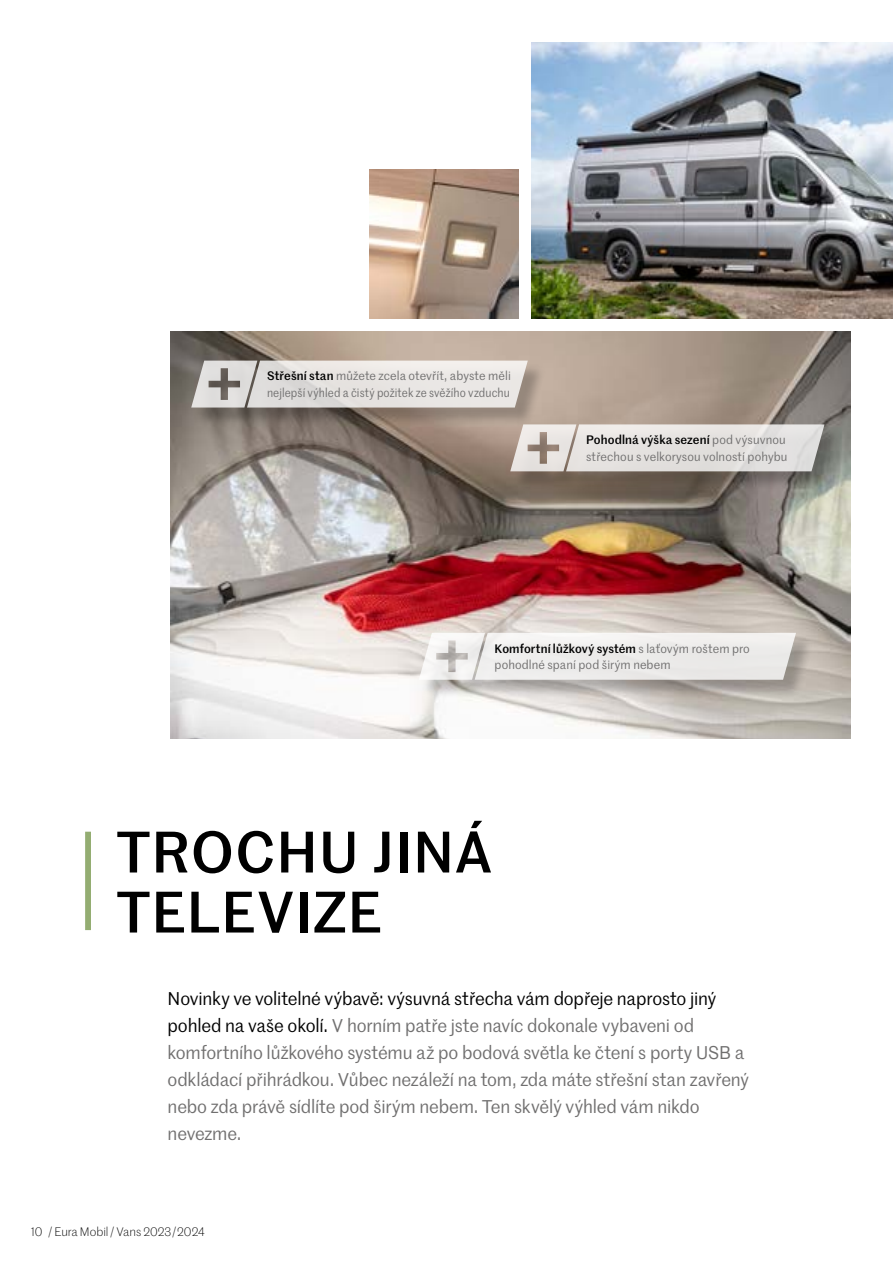
<style>
.page{position:relative;width:893px;height:1263px;background:#fff}
.page>*{position:absolute;margin:0;border:0;box-sizing:border-box;transform-origin:0 0}
.t1{font:500 57px/60px "Marr Sans";letter-spacing:.02em;color:#000}
.t2{font:18px/27px "Marr Sans";letter-spacing:-.01em;color:#706f6f}
.t3{font:12px/16.5px "Marr Sans";letter-spacing:.01em;color:#706f6f}
.t4{font:300 12px "Marr Sans";color:#000}
.s1{font-weight:500;color:#000}
.s2{color:#000}
</style>
<div class="page">
<img style="left:170px;top:332px;width:680px;height:406px">
<img style="left:532px;top:43px;width:361px;height:276px">
<div style="left:194px;top:363px;width:352px;height:63px;background:#000;opacity:.3"></div>
<svg style="left:191px;top:361px;width:337px;height:46px;background:#dddad8"></svg>
<div style="left:513px;top:427px;width:330px;height:63px;background:#000;opacity:.3"></div>
<svg style="left:510px;top:424px;width:314px;height:47px;background:#dedad7"></svg>
<img style="left:369px;top:169px;width:150px;height:150px">
<div style="left:421px;top:635px;width:393px;height:63px;background:#000;opacity:.3"></div>
<svg style="left:419px;top:633px;width:377px;height:47px"></svg>
<div style="left:85px;top:832px;width:6px;height:98px;background:#94ad72"></div>
<p class="t3" style="left:267px;top:367px;width:245px"><span class="s1">Střešní stan</span> můžete zcela otevřít, abyste měli nejlepší výhled a čistý požitek ze svěžího vzduchu</p>
<p class="t3" style="left:586px;top:431px;width:203px"><span class="s1">Pohodlná výška sezení</span> pod výsuvnou střechou s velkorysou volností pohybu</p>
<p class="t3" style="left:495px;top:639px;width:257px"><span class="s1">Komfortní lůžkový systém</span> s laťovým roštem pro pohodlné spaní pod širým nebem</p>
<h1 class="t1" style="left:117px;top:819px;width:377px">TROCHU JINÁ<br>TELEVIZE</h1>
<p class="t2" style="left:168px;top:984px;width:583px"><span class="s2">Novinky ve volitelné výbavě: výsuvná střecha vám dopřeje naprosto jiný pohled na vaše okolí.</span> V horním patře jste navíc dokonale vybaveni od komfortního lůžkového systému až po bodová světla ke čtení s porty USB a odkládací přihrádkou. Vůbec nezáleží na tom, zda máte střešní stan zavřený nebo zda právě sídlíte pod širým nebem. Ten skvělý výhled vám nikdo nevezme.</p>
<p class="t4" style="left:31px;top:1223px;width:175px">10 / Eura Mobil / Vans 2023/2024</p>
</div>
